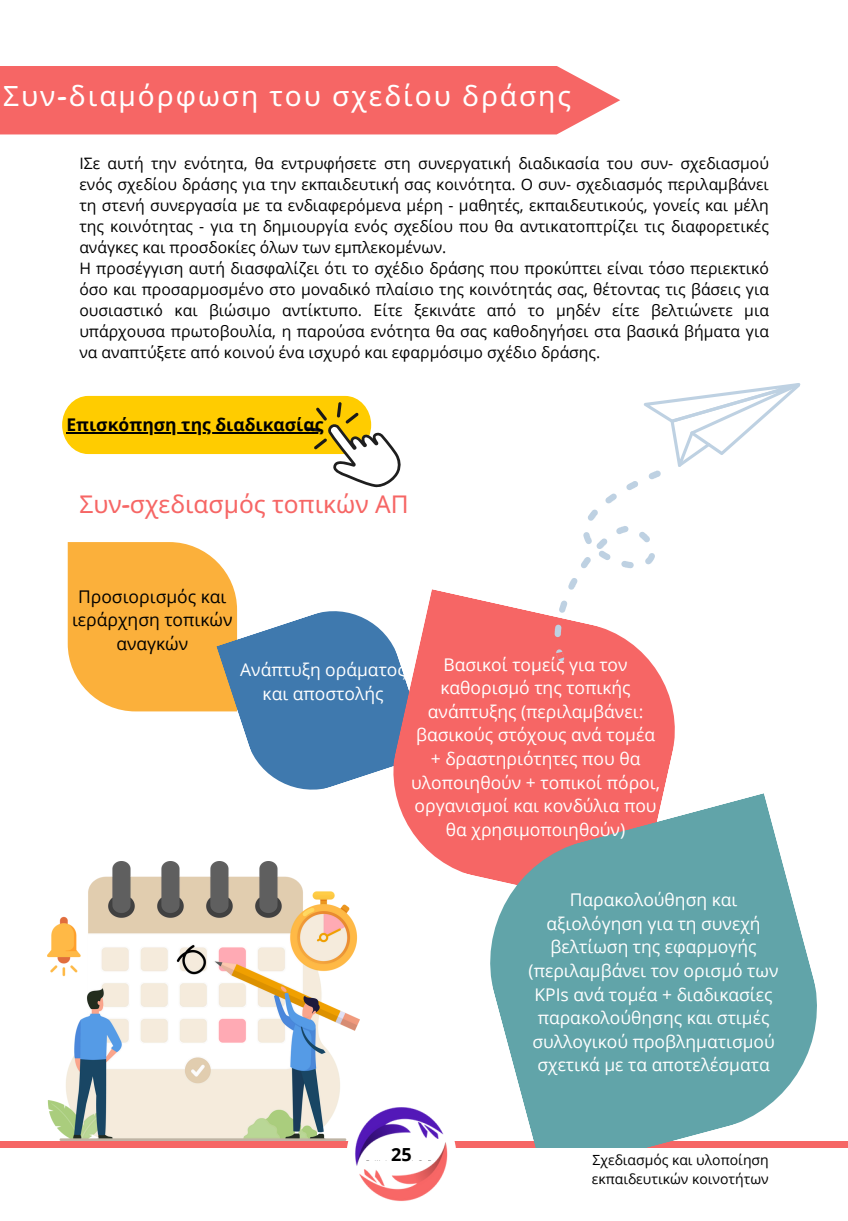
<style>
.page{position:relative;width:848px;height:1221px;background:#fff}
.page>*{position:absolute;margin:0;border:0;box-sizing:border-box;transform-origin:0 0}
.t1{font:28px "Noto Sans";letter-spacing:.07em;color:#fff}
.t2{font:24.5px "Noto Sans";color:#f66665}
.t3{font:700 18.03px "Open Sans";color:#000}
.t4{font:17.5px/23.6px "Open Sans";color:#fff;text-align:center}
.t5{font:17.5px/23.6px "Open Sans";color:#000;text-align:center}
.t6{font:700 17.5px "Open Sans";color:#000}
.t7{font:15.75px/21px "Open Sans";color:#000}
.t8{font:14px/18.7px "Open Sans";color:#000}
.s1{font-family:"Handyman"}
</style>
<div class="page">
<div style="left:0;top:1141px;width:848px;height:7px;background:#f66665"></div>
<div style="left:347px;top:1099px;width:109px;height:110px;background:#fff;border-radius:50%"></div>
<img style="left:355px;top:1107px;width:93px;height:94px">
<div style="left:366px;top:1150px;width:66px;height:10px;background:#fff"></div>
<div style="left:0;top:66px;width:620px;height:68px;background:#f66665"></div>
<svg style="left:62px;top:396px;width:339px;height:92px"></svg>
<svg style="left:68px;top:542px;width:167px;height:169px;background:#fbb548"></svg>
<svg style="left:216px;top:593px;width:157px;height:197px;fill:#3f79ae"></svg>
<svg style="left:373px;top:589px;width:302px;height:283px;fill:#f66665"></svg>
<svg style="left:462px;top:793px;width:355px;height:355px;fill:#61a4a9"></svg>
<img style="left:47px;top:861px;width:313px;height:280px">
<svg style="left:554px;top:383px;width:246px;height:279px"></svg>
<hr style="left:66px;top:433px;width:257px;height:1px;background:#000">
<h1 class="t1" style="left:3px;top:76px;width:569px">Συν<span class="s1">-</span>διαμόρφωση του σχεδίου δράσης</h1>
<p class="t7" style="left:79px;top:152px;width:691px">IΣε αυτή την ενότητα, θα εντρυφή σετε στη συνεργατική διαδικασία του συν- σχεδιασμού ενός σχεδίου δράσης για την εκπαιδευτική σας κοινότητα. Ο συν- σχεδιασμός περιλαμβάνει τη στενή συνεργασία με τα ενδιαφερό μενα μέρη - μαθητές, εκπαιδευτικούς, γονείς και μέλη της κοινότητας - για τη δημιουργία ενός σχεδίου που θα αντικατοπτρίζει τις διαφορετικές ανάγκες και προσδοκίες όλων των εμπλεκομένων.<br>Η προσέγγιση αυτή διασφαλίζει ότι το σχέδιο δράσης που προκύπτει είναι τόσο περιεκτικό όσο και προσαρμοσμένο στο μοναδικό πλαίσιο της κοινότητάς σας, θέτοντας τις βάσεις για ουσιαστικό και βιώσιμο αντίκτυπο. Είτε ξεκινάτε από το μηδέν είτε βελτιώνετε μια υπάρχουσα πρωτοβουλία, η παρούσα ενότητα θα σας καθοδηγή σει στα βασικά βή ματα για να αναπτύξετε από κοινού ένα ισχυρό και εφαρμόσιμο σχέδιο δράσης.</p>
<p class="t6" style="left:66px;top:413px;width:258px">Επισκόπηση της διαδικασίας</p>
<h2 class="t2" style="left:79px;top:487px;width:331px">Συν<span class="s1">-</span>σχεδιασμός τοπικών ΑΠ</h2>
<p class="t5" style="left:72px;top:584px;width:162px">Προσιορισμός και ιεράρχηση τοπικών αναγκών</p>
<p class="t4" style="left:240px;top:658px;width:167px">Ανάπτυξη οράματος και αποστολής</p>
<p class="t4" style="left:411px;top:652px;width:250px">Βασικοί τομείς για τον καθορισμό της τοπικής ανάπτυξης (περιλαμβάνει: βασικούς στόχους ανά τομέα + δραστηριότητες που θα υλοποιηθούν + τοπικοί πόροι, οργανισμοί και κονδύλια που θα χρησιμοποιηθούν)</p>
<p class="t4" style="left:528px;top:887px;width:251px">Παρακολούθηση και αξιολόγηση για τη συνεχή βελτίωση της εφαρμογής (περιλαμβάνει τον ορισμό των<br>KPIs ανά τομέα + διαδικασίες παρακολούθησης και στιμές συλλογικού προβληματισμού σχετικά με τα αποτελέσματα</p>
<p class="t3" style="left:391px;top:1142px;width:22px">25</p>
<p class="t8" style="left:592px;top:1150px;width:178px">Σχεδιασμός και υλοποίηση εκπαιδευτικών κοινοτήτων</p>
</div>
